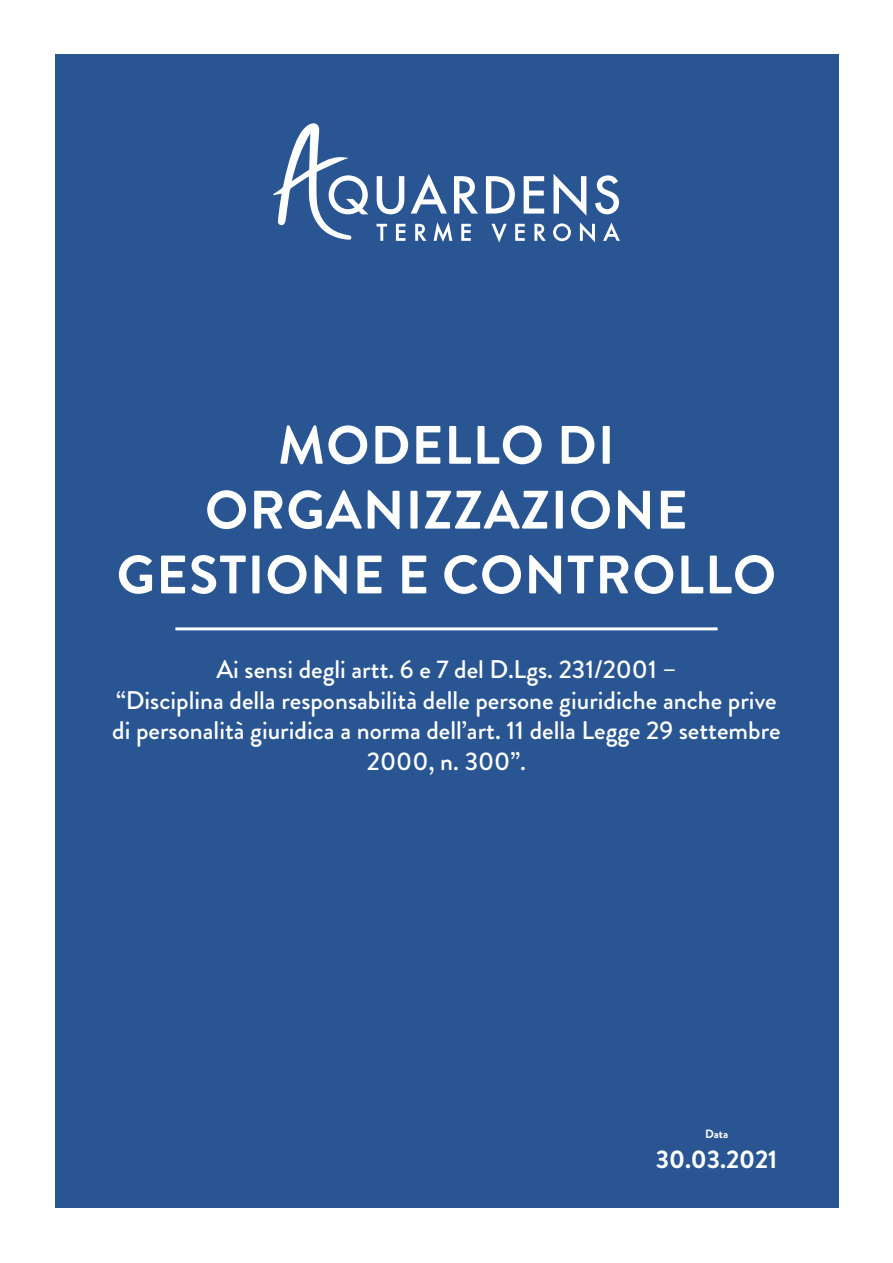
<style>
.page{position:relative;width:893px;height:1263px;background:#fff}
.page>*{position:absolute;margin:0;border:0;box-sizing:border-box;transform-origin:0 0}
.t1{font:700 54px/64.8px "Brandon Grotesque";letter-spacing:.02em;color:#fff;text-align:center}
.t2{font:500 25.5px/30.6px "Brandon Grotesque";color:#fff;text-align:center}
.t3{font:700 25.5px "Brandon Grotesque";color:#fff}
.t4{font:700 12px "Brandon Grotesque";color:#fff}
</style>
<div class="page">
<div style="left:55px;top:55px;width:783px;height:1153px;background:#295692"></div>
<hr style="left:175px;top:627px;width:543px;height:3px;background:#fff">
<svg style="left:377px;top:224px;width:10px;height:17px"></svg>
<svg style="left:396px;top:224px;width:9px;height:17px"></svg>
<svg style="left:415px;top:224px;width:12px;height:17px"></svg>
<svg style="left:434px;top:222px;width:18px;height:20px"></svg>
<svg style="left:461px;top:224px;width:10px;height:17px"></svg>
<svg style="left:491px;top:224px;width:16px;height:18px"></svg>
<svg style="left:515px;top:224px;width:10px;height:17px"></svg>
<svg style="left:534px;top:224px;width:12px;height:17px"></svg>
<svg style="left:553px;top:223px;width:18px;height:18px"></svg>
<svg style="left:580px;top:222px;width:15px;height:20px"></svg>
<svg style="left:603px;top:222px;width:17px;height:19px"></svg>
<svg style="left:273px;top:123px;width:95px;height:117px"></svg>
<svg style="left:377px;top:176px;width:27px;height:38px"></svg>
<svg style="left:411px;top:174px;width:36px;height:40px"></svg>
<svg style="left:454px;top:176px;width:24px;height:38px"></svg>
<svg style="left:486px;top:176px;width:29px;height:38px"></svg>
<svg style="left:524px;top:176px;width:20px;height:38px"></svg>
<svg style="left:554px;top:174px;width:32px;height:41px"></svg>
<svg style="left:595px;top:175px;width:24px;height:39px"></svg>
<h1 class="t1" style="left:117px;top:414px;width:661px">MODELLO DI<br>ORGANIZZAZIONE<br>GESTIONE E CONTROLLO</h1>
<p class="t2" style="left:112px;top:654px;width:670px">Ai sensi degli artt. 6 e 7 del D.Lgs. 231/2001 –<br>“Disciplina della responsabilità delle persone giuridiche anche prive di personalità giuridica a norma dell’art. 11 della Legge 29 settembre 2000, n. 300”.</p>
<p class="t4" style="left:705px;top:1125px;width:25px">Data</p>
<p class="t3" style="left:656px;top:1141px;width:123px">30.03.2021</p>
</div>
